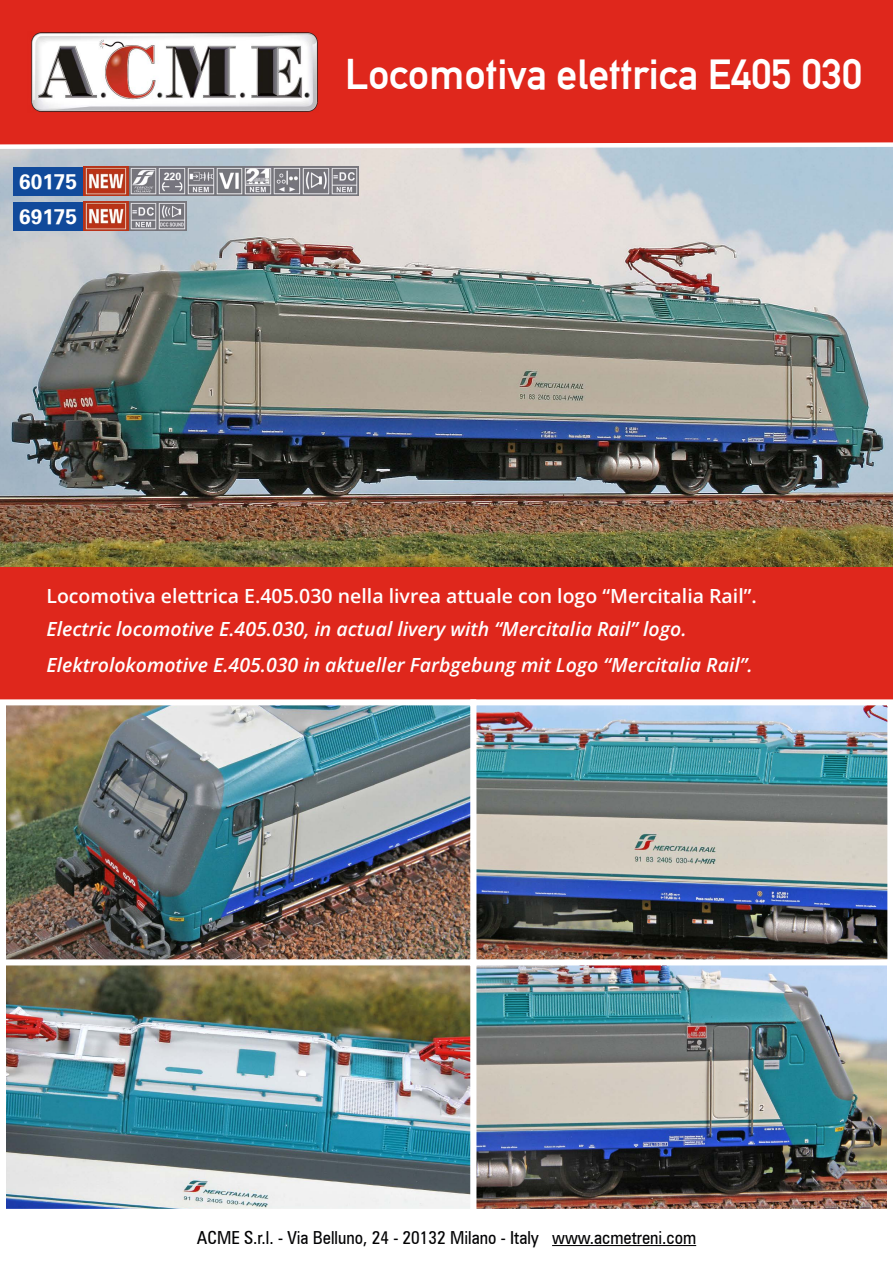
<style>
.page{position:relative;width:893px;height:1263px;background:#fff}
.page>*{position:absolute;margin:0;border:0;box-sizing:border-box;transform-origin:0 0}
.t1{font:42px "Alte DIN1451 Mittelschriftgepraegt";color:#fff}
.t2{font:21px "Zurich Bold BT";color:#fff}
.t3{font:italic 600 19.5px/36px "Open Sans";color:#fff}
.t4{font:600 19.5px "Open Sans";color:#fff}
.t5{font:condensed 18px "Zurich BT";color:#020203}
.t6{font:10.5px "Zurich Bold BT";color:#fff}
</style>
<div class="page">
<hr style="left:552px;top:1245px;width:144px;height:1px;background:#020203">
<div style="left:0;top:566px;width:893px;height:535px;background:#df271c"></div>
<img style="left:0;top:151px;width:893px;height:415px">
<div style="left:13px;top:167px;width:71px;height:28px;background:#114a9b"></div>
<img style="left:84px;top:167px;width:275px;height:28px">
<div style="left:13px;top:202px;width:71px;height:29px;background:#114a9b"></div>
<img style="left:84px;top:202px;width:102px;height:29px">
<img style="left:479px;top:699px;width:414px;height:257px">
<img style="left:0;top:699px;width:479px;height:257px">
<img style="left:479px;top:956px;width:414px;height:253px">
<img style="left:0;top:956px;width:479px;height:253px">
<div style="left:0;top:0;width:893px;height:146px;background:#df271c"></div>
<img style="left:31px;top:32px;width:287px;height:80px">
<svg style="left:0;top:142px;width:893px;height:9px"></svg>
<p class="t2" style="left:19px;top:169px;width:60px">60175</p>
<p class="t6" style="left:164px;top:170px;width:19px">220</p>
<p class="t2" style="left:19px;top:204px;width:60px">69175</p>
<h1 class="t1" style="left:345px;top:50px;width:519px">Locomotiva elettrica E405 030</h1>
<p class="t4" style="left:46px;top:583px;width:712px">Locomotiva elettrica E.405.030 nella livrea attuale con logo “Mercitalia Rail”.</p>
<p class="t3" style="left:46px;top:610px;width:708px">Electric locomotive E.405.030, in actual livery with “Mercitalia Rail” logo.<br>Elektrolokomotive E.405.030 in aktueller Farbgebung mit Logo “Mercitalia Rail”.</p>
<p class="t5" style="left:197px;top:1226px;width:501px">ACME S.r.l. - Via Belluno, 24 - 20132 Milano - Italy www.acmetreni.com</p>
</div>
